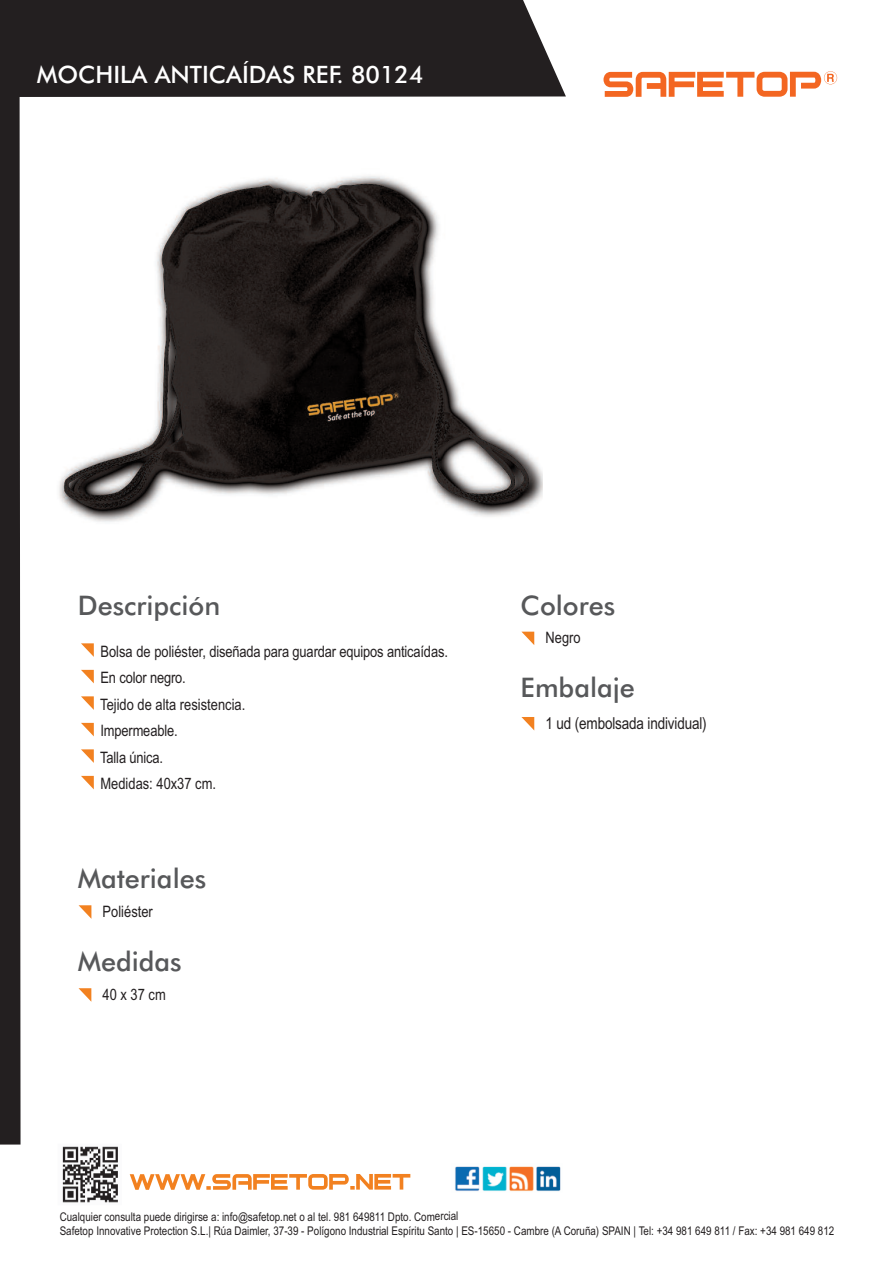
<style>
.page{position:relative;width:893px;height:1263px;background:#fff}
.page>*{position:absolute;margin:0;border:0;box-sizing:border-box;transform-origin:0 0}
.t1{font:500 27px "Futura BT";color:#57585a}
.t2{font:500 24px "Futura BT";color:#fff}
.t3{font:16.5px "Arial Narrow";letter-spacing:-.01em;color:#231f20}
.t4{font:15.75px/26.5px "Arial Narrow";letter-spacing:-.01em;color:#231f20}
.t5{font:12px/14.2px "Arial Narrow";color:#231f20}
</style>
<div class="page">
<img style="left:59px;top:176px;width:483px;height:346px">
<div style="left:21px;top:0;width:545px;height:97px;background:#231f20"></div>
<svg style="left:81px;top:643px;width:13px;height:14px"></svg>
<svg style="left:81px;top:670px;width:13px;height:13px"></svg>
<svg style="left:81px;top:696px;width:13px;height:14px"></svg>
<svg style="left:81px;top:776px;width:13px;height:13px"></svg>
<svg style="left:81px;top:749px;width:13px;height:14px"></svg>
<svg style="left:81px;top:723px;width:13px;height:13px"></svg>
<svg style="left:130px;top:1174px;width:280px;height:16px"></svg>
<img style="left:62px;top:1146px;width:56px;height:57px">
<svg style="left:603px;top:71px;width:234px;height:26px"></svg>
<img style="left:455px;top:1166px;width:106px;height:25px">
<svg style="left:79px;top:905px;width:12px;height:14px"></svg>
<svg style="left:79px;top:988px;width:12px;height:14px"></svg>
<svg style="left:522px;top:632px;width:12px;height:13px"></svg>
<svg style="left:521px;top:717px;width:13px;height:13px"></svg>
<div style="left:0;top:0;width:21px;height:1144px;background:#231f20"></div>
<h2 class="t2" style="left:37px;top:61px;width:388px">MOCHILA ANTICAÍDAS REF. 80124</h2>
<h1 class="t1" style="left:78px;top:589px;width:144px">Descripción</h1>
<h3 class="t4" style="left:100px;top:638px;width:349px">Bolsa de poliéster, diseñada para guardar equipos anticaídas.<br>En color negro.<br>Tejido de alta resistencia.<br>Impermeable.<br>Talla única.<br>Medidas: 40x37 cm.</h3>
<h1 class="t1" style="left:78px;top:863px;width:130px">Materiales</h1>
<h3 class="t4" style="left:103px;top:898px;width:52px">Poliéster</h3>
<h1 class="t1" style="left:78px;top:946px;width:106px">Medidas</h1>
<h3 class="t4" style="left:103px;top:981px;width:65px">40 x 37 cm</h3>
<h1 class="t1" style="left:521px;top:589px;width:96px">Colores</h1>
<h3 class="t4" style="left:545px;top:624px;width:37px">Negro</h3>
<h1 class="t1" style="left:521px;top:672px;width:116px">Embalaje</h1>
<h3 class="t3" style="left:546px;top:713px;width:163px">1 ud (embolsada individual)</h3>
<p class="t5" style="left:60px;top:1209px;width:776px">Cualquier consulta puede dirigirse a: info@safetop.net o al tel. 981 649811 Dpto. Comercial<br>Safetop Innovative Protection S.L.| Rúa Daimler, 37-39 - Polígono Industrial Espíritu Santo | ES-15650 - Cambre (A Coruña) SPAIN | Tel: +34 981 649 811 / Fax: +34 981 649 812</p>
</div>
